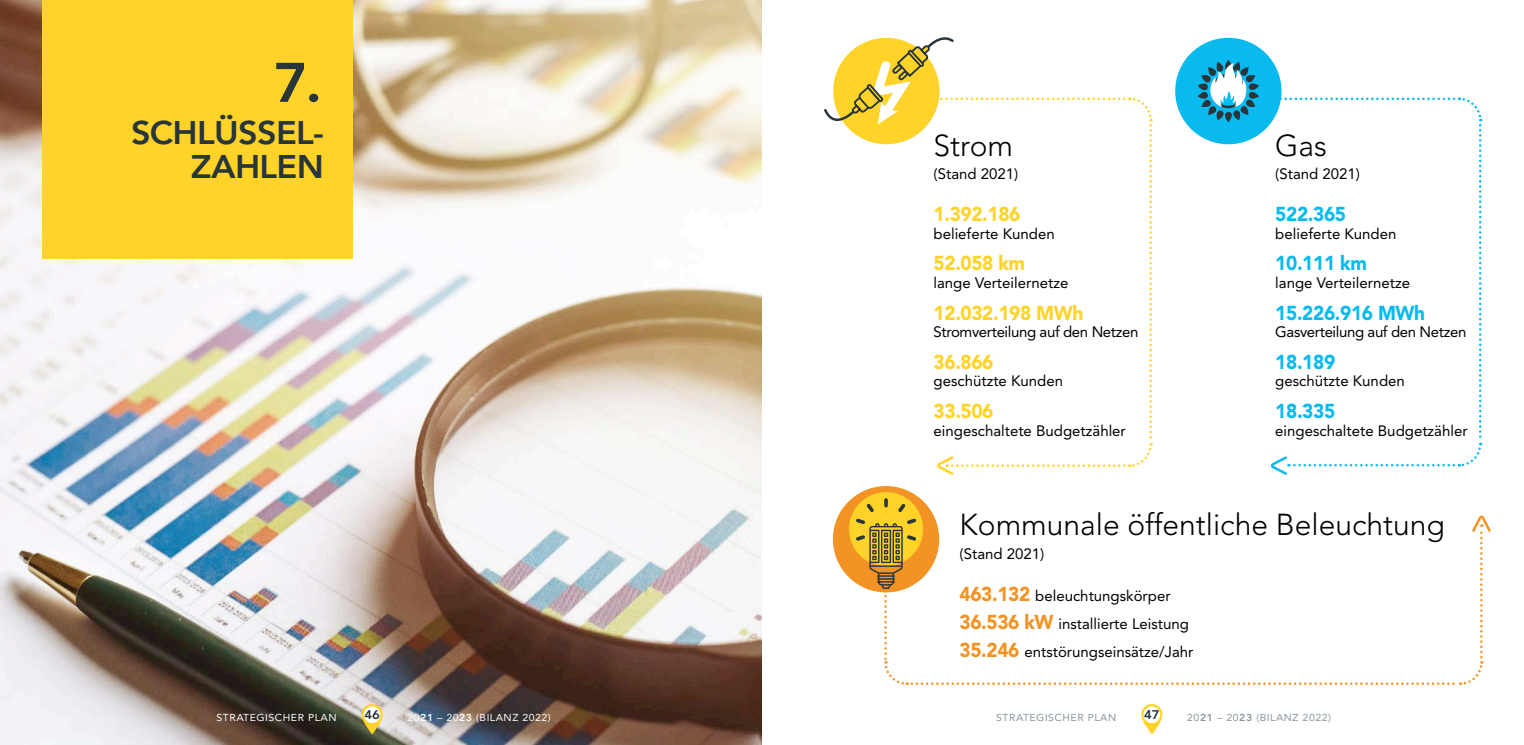
<style>
.page{position:relative;width:1524px;height:745px;background:#fff}
.page>*{position:absolute;margin:0;border:0;box-sizing:border-box;transform-origin:0 0}
.t1{font:800 55px "Avenir LT Std";color:#28353a;scale:1.05 1}
.t2{font:800 32.5px/33.8px "Avenir LT Std";letter-spacing:-.02em;color:#28353a;text-align:right;scale:1.05 1}
.t3{font:300 30px "Avenir LT Std";color:#000}
.t4{font:900 20px "Avenir LT Std";letter-spacing:-.02em;color:#ffd328;scale:.95 1}
.t5{font:900 20px "Avenir LT Std";letter-spacing:-.02em;color:#09baee;scale:.95 1}
.t6{font:15px/28.1px "Avenir LT Std";color:#000}
.t7{font:15px "Avenir LT Std";letter-spacing:-.025em;color:#000}
.t8{font:800 12.5px "Avenir LT Std";color:#28353a;scale:1.05 1}
.t9{font:10px "Avenir LT Std";letter-spacing:.05em;color:#89959b;scale:1.05 1}
.t10{font:10px "Avenir LT Std";letter-spacing:.05em;color:#fff;scale:1.05 1}
.s1{font-weight:900;font-size:20px;color:#f39324}
.s2{font-weight:800}
</style>
<div class="page">
<img style="left:0;top:0;width:762px;height:744px">
<svg style="left:1141px;top:704px;width:21px;height:29px"></svg>
<div style="left:1143px;top:706px;width:17px;height:16px;background:#fff;border-radius:50%"></div>
<svg style="left:361px;top:703px;width:22px;height:30px"></svg>
<div style="left:364px;top:706px;width:16px;height:16px;background:#fff;border-radius:50%"></div>
<div style="left:1175px;top:38px;width:106px;height:106px;background:#09baee;border-radius:50%"></div>
<svg style="left:1194px;top:58px;width:288px;height:417px"></svg>
<svg style="left:824px;top:37px;width:329px;height:438px"></svg>
<div style="left:833px;top:485px;width:106px;height:107px;background:#f39324;border-radius:50%"></div>
<svg style="left:849px;top:491px;width:74px;height:75px"></svg>
<div style="left:883px;top:496px;width:6px;height:12px;border:1px solid #ffd328;border-radius:2px"></div>
<svg style="left:853px;top:501px;width:638px;height:184px"></svg>
<div style="left:43px;top:0;width:310px;height:259px;background:#ffd328"></div>
<h1 class="t1" style="left:274px;top:50px;width:40px">7.</h1>
<h2 class="t2" style="left:131px;top:116px;width:185px">SCHLÜSSEL-<br>ZAHLEN</h2>
<h3 class="t3" style="left:933px;top:127px;width:81px">Strom</h3>
<p class="t6" style="left:933px;top:159px;width:86px">(Stand 2021)</p>
<h3 class="t4" style="left:933px;top:202px;width:93px">1.392.186</h3>
<p class="t6" style="left:933px;top:219px;width:123px">belieferte Kunden</p>
<h3 class="t4" style="left:933px;top:251px;width:98px">52.058 km</h3>
<p class="t6" style="left:933px;top:268px;width:136px">lange Verteilernetze</p>
<h3 class="t4" style="left:933px;top:300px;width:159px">12.032.198 MWh</h3>
<p class="t7" style="left:933px;top:323px;width:206px">Stromverteilung auf den Netzen</p>
<h3 class="t4" style="left:933px;top:349px;width:65px">36.866</h3>
<p class="t6" style="left:933px;top:367px;width:131px">geschützte Kunden</p>
<h3 class="t4" style="left:933px;top:399px;width:65px">33.506</h3>
<p class="t6" style="left:933px;top:416px;width:194px">eingeschaltete Budgetzähler</p>
<h3 class="t3" style="left:1275px;top:127px;width:53px">Gas</h3>
<p class="t6" style="left:1275px;top:159px;width:86px">(Stand 2021)</p>
<h3 class="t5" style="left:1275px;top:202px;width:76px">522.365</h3>
<p class="t6" style="left:1275px;top:219px;width:123px">belieferte Kunden</p>
<h3 class="t5" style="left:1275px;top:251px;width:98px">10.111 km</h3>
<p class="t6" style="left:1275px;top:268px;width:136px">lange Verteilernetze</p>
<h3 class="t5" style="left:1275px;top:300px;width:159px">15.226.916 MWh</h3>
<p class="t7" style="left:1275px;top:323px;width:193px">Gasverteilung auf den Netzen</p>
<h3 class="t5" style="left:1275px;top:349px;width:65px">18.189</h3>
<p class="t6" style="left:1275px;top:367px;width:131px">geschützte Kunden</p>
<h3 class="t5" style="left:1275px;top:399px;width:65px">18.335</h3>
<p class="t6" style="left:1275px;top:416px;width:194px">eingeschaltete Budgetzähler</p>
<h3 class="t3" style="left:959px;top:507px;width:487px">Kommunale öffentliche Beleuchtung</h3>
<p class="t6" style="left:959px;top:539px;width:86px">(Stand 2021)</p>
<p class="t6" style="left:959px;top:581px;width:235px"><span class="s1">463.132</span> beleuchtungskörper<br><span class="s1">36.536 kW</span> installierte Leistung<br><span class="s1">35.246</span> entstörungseinsätze/Jahr</p>
<p class="t8" style="left:364px;top:707px;width:16px">46</p>
<p class="t9" style="left:996px;top:710px;width:116px">STRATEGISCHER PLAN</p>
<p class="t8" style="left:1144px;top:707px;width:16px">47</p>
<p class="t9" style="left:1187px;top:710px;width:138px">20<span class="s2">21</span> – 20<span class="s2">23</span> (BILANZ 2022)</p>
<p class="t10" style="left:216px;top:710px;width:116px">STRATEGISCHER PLAN</p>
<p class="t10" style="left:407px;top:710px;width:138px">20<span class="s2">21</span> – 20<span class="s2">23</span> (BILANZ 2022)</p>
</div>
